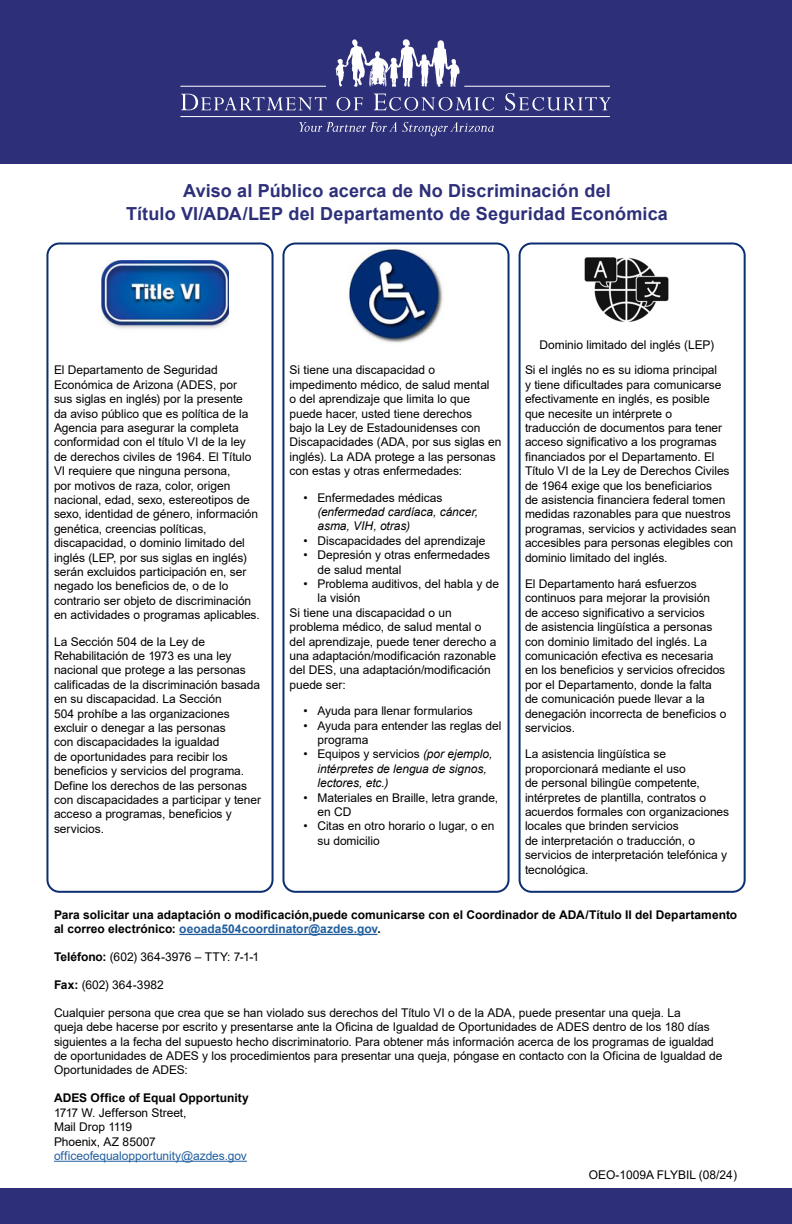
<style>
.page{position:relative;width:792px;height:1224px;background:#fff}
.page>*{position:absolute;margin:0;border:0;box-sizing:border-box;transform-origin:0 0}
.t1{font:700 18px/23px "Arial";letter-spacing:.01em;color:#2d3079;text-align:center}
.t2{font:12px/14.4px "Arial";letter-spacing:-.005em;color:#000}
.t3{font:700 12px/14.4px "Arial";color:#000}
.t4{font:italic 12px/14.4px "Arial";letter-spacing:-.005em;color:#000}
.t5{font:12px "Arial";letter-spacing:-.005em;color:#215e9e}
.s1{color:#215e9e}
.s2{font-weight:700}
.s3{font-style:normal}
</style>
<div class="page">
<div style="left:46px;top:242px;width:228px;height:651px;border:2px solid #0b2d72;border-radius:12px"></div>
<div style="left:282px;top:242px;width:228px;height:651px;border:2px solid #0b2d72;border-radius:12px"></div>
<div style="left:519px;top:242px;width:227px;height:651px;border:2px solid #0b2d72;border-radius:12px"></div>
<div style="left:0;top:0;width:792px;height:164px;background:#2d3079"></div>
<svg style="left:181px;top:94px;width:145px;height:16px"></svg>
<svg style="left:299px;top:122px;width:195px;height:14px"></svg>
<svg style="left:335px;top:39px;width:125px;height:48px"></svg>
<svg style="left:337px;top:97px;width:26px;height:14px"></svg>
<svg style="left:374px;top:94px;width:120px;height:17px"></svg>
<svg style="left:505px;top:93px;width:106px;height:18px"></svg>
<hr style="left:180px;top:86px;width:146px;height:1px;background:#fff">
<hr style="left:464px;top:86px;width:146px;height:1px;background:#fff">
<hr style="left:180px;top:116px;width:430px;height:1px;background:#fff">
<div style="left:0;top:1188px;width:792px;height:36px;background:#2d3079"></div>
<img style="left:102px;top:260px;width:126px;height:69px">
<img style="left:348px;top:247px;width:96px;height:97px">
<img style="left:584px;top:257px;width:85px;height:66px">
<hr style="left:179px;top:934px;width:198px;height:1px;background:#215e9e">
<hr style="left:54px;top:1161px;width:193px;height:1px;background:#215e9e">
<h1 class="t1" style="left:126px;top:180px;width:543px">Aviso al Público acerca de No Discriminación del<br>Título VI/ADA/LEP del Departamento de Seguridad Económica</h1>
<p class="t2" style="left:539px;top:338px;width:176px">Dominio limitado del inglés (LEP)</p>
<p class="t2" style="left:54px;top:363px;width:207px">El Departamento de Seguridad Económica de Arizona (ADES, por<br>sus siglas en inglés) por la presente<br>da aviso público que es política de la Agencia para asegurar la completa conformidad con el título VI de la ley de derechos civiles de 1964. El Título VI requiere que ninguna persona,<br>por motivos de raza, color, origen nacional, edad, sexo, estereotipos de sexo, identidad de género, información genética, creencias políticas, discapacidad, o dominio limitado del inglés (LEP, por sus siglas en inglés) serán excluidos participación en, ser negado los beneficios de, o de lo contrario ser objeto de discriminación en actividades o programas aplicables.</p>
<p class="t2" style="left:54px;top:634px;width:209px">La Sección 504 de la Ley de<br>Rehabilitación de 1973 es una ley nacional que protege a las personas calificadas de la discriminación basada en su discapacidad. La Sección<br>504 prohíbe a las organizaciones excluir o denegar a las personas<br>con discapacidades la igualdad<br>de oportunidades para recibir los beneficios y servicios del programa.<br>Define los derechos de las personas con discapacidades a participar y tener acceso a programas, beneficios y servicios.</p>
<p class="t2" style="left:525px;top:363px;width:213px">Si el inglés no es su idioma principal<br>y tiene dificultades para comunicarse efectivamente en inglés, es posible<br>que necesite un intérprete o<br>traducción de documentos para tener acceso significativo a los programas financiados por el Departamento. El Título VI de la Ley de Derechos Civiles de 1964 exige que los beneficiarios<br>de asistencia financiera federal tomen medidas razonables para que nuestros programas, servicios y actividades sean accesibles para personas elegibles con dominio limitado del inglés.</p>
<p class="t2" style="left:525px;top:577px;width:203px">El Departamento hará esfuerzos continuos para mejorar la provisión<br>de acceso significativo a servicios<br>de asistencia lingüística a personas con dominio limitado del inglés. La comunicación efectiva es necesaria en los beneficios y servicios ofrecidos por el Departamento, donde la falta de comunicación puede llevar a la denegación incorrecta de beneficios o servicios.</p>
<p class="t2" style="left:525px;top:747px;width:206px">La asistencia lingüística se proporcionará mediante el uso<br>de personal bilingüe competente, intérpretes de plantilla, contratos o acuerdos formales con organizaciones locales que brinden servicios<br>de interpretación o traducción, o servicios de interpretación telefónica y tecnológica.</p>
<p class="t3" style="left:54px;top:907px;width:685px">Para solicitar una adaptación o modificación,puede comunicarse con el Coordinador de ADA/Título II del Departamento al correo electrónico: <span class="s1">oeoada504coordinator@azdes.gov</span>.</p>
<p class="t2" style="left:54px;top:950px;width:207px"><span class="s2">Teléfono:</span> (602) 364-3976 – TTY: 7-1-1</p>
<p class="t2" style="left:54px;top:977px;width:111px"><span class="s2">Fax:</span> (602) 364-3982</p>
<p class="t2" style="left:54px;top:1005px;width:670px">Cualquier persona que crea que se han violado sus derechos del Título VI o de la ADA, puede presentar una queja. La<br>queja debe hacerse por escrito y presentarse ante la Oficina de Igualdad de Oportunidades de ADES dentro de los 180 días siguientes a la fecha del supuesto hecho discriminatorio. Para obtener más información acerca de los programas de igualdad de oportunidades de ADES y los procedimientos para presentar una queja, póngase en contacto con la Oficina de Igualdad de Oportunidades de ADES:</p>
<p class="t3" style="left:54px;top:1091px;width:196px">ADES Office of Equal Opportunity</p>
<p class="t2" style="left:54px;top:1105px;width:134px">1717 W. Jefferson Street,<br>Mail Drop 1119<br>Phoenix, AZ 85007</p>
<p class="t5" style="left:54px;top:1147px;width:194px">officeofequalopportunity@azdes.gov</p>
<p class="t2" style="left:290px;top:363px;width:214px">Si tiene una discapacidad o impedimento médico, de salud mental<br>o del aprendizaje que limita lo que puede hacer, usted tiene derechos<br>bajo la Ley de Estadounidenses con Discapacidades (ADA, por sus siglas en inglés). La ADA protege a las personas con estas y otras enfermedades:</p>
<p class="t2" style="left:304px;top:490px;width:141px">• Enfermedades médicas</p>
<p class="t4" style="left:318px;top:505px;width:162px">(enfermedad cardíaca, cáncer, asma, VIH, otras)</p>
<p class="t2" style="left:304px;top:533px;width:184px">• Discapacidades del aprendizaje</p>
<p class="t2" style="left:318px;top:548px;width:174px;text-indent:-14px">• Depresión y otras enfermedades de salud mental</p>
<p class="t2" style="left:304px;top:577px;width:197px">• Problema auditivos, del habla y de</p>
<p class="t2" style="left:318px;top:591px;width:45px">la visión</p>
<p class="t2" style="left:290px;top:605px;width:164px">Si tiene una discapacidad o un</p>
<p class="t2" style="left:290px;top:620px;width:193px">problema médico, de salud mental o</p>
<p class="t2" style="left:290px;top:634px;width:208px">del aprendizaje, puede tener derecho a</p>
<p class="t2" style="left:290px;top:649px;width:208px">una adaptación/modificación razonable</p>
<p class="t2" style="left:290px;top:663px;width:203px">del DES, una adaptación/modificación</p>
<p class="t2" style="left:290px;top:677px;width:58px">puede ser:</p>
<p class="t2" style="left:304px;top:704px;width:171px">• Ayuda para llenar formularios</p>
<p class="t2" style="left:318px;top:718px;width:185px;text-indent:-14px">• Ayuda para entender las reglas del programa</p>
<p class="t4" style="left:317px;top:747px;width:176px;text-indent:-14px"><span class="s3">• Equipos y servicios</span> (por ejemplo, intérpretes de lengua de signos, lectores, etc.)</p>
<p class="t2" style="left:318px;top:790px;width:182px;text-indent:-14px">• Materiales en Braille, letra grande, en CD</p>
<p class="t2" style="left:318px;top:819px;width:178px;text-indent:-14px">• Citas en otro horario o lugar, o en su domicilio</p>
<p class="t2" style="left:589px;top:1167px;width:150px">OEO-1009A FLYBIL (08/24)</p>
</div>
